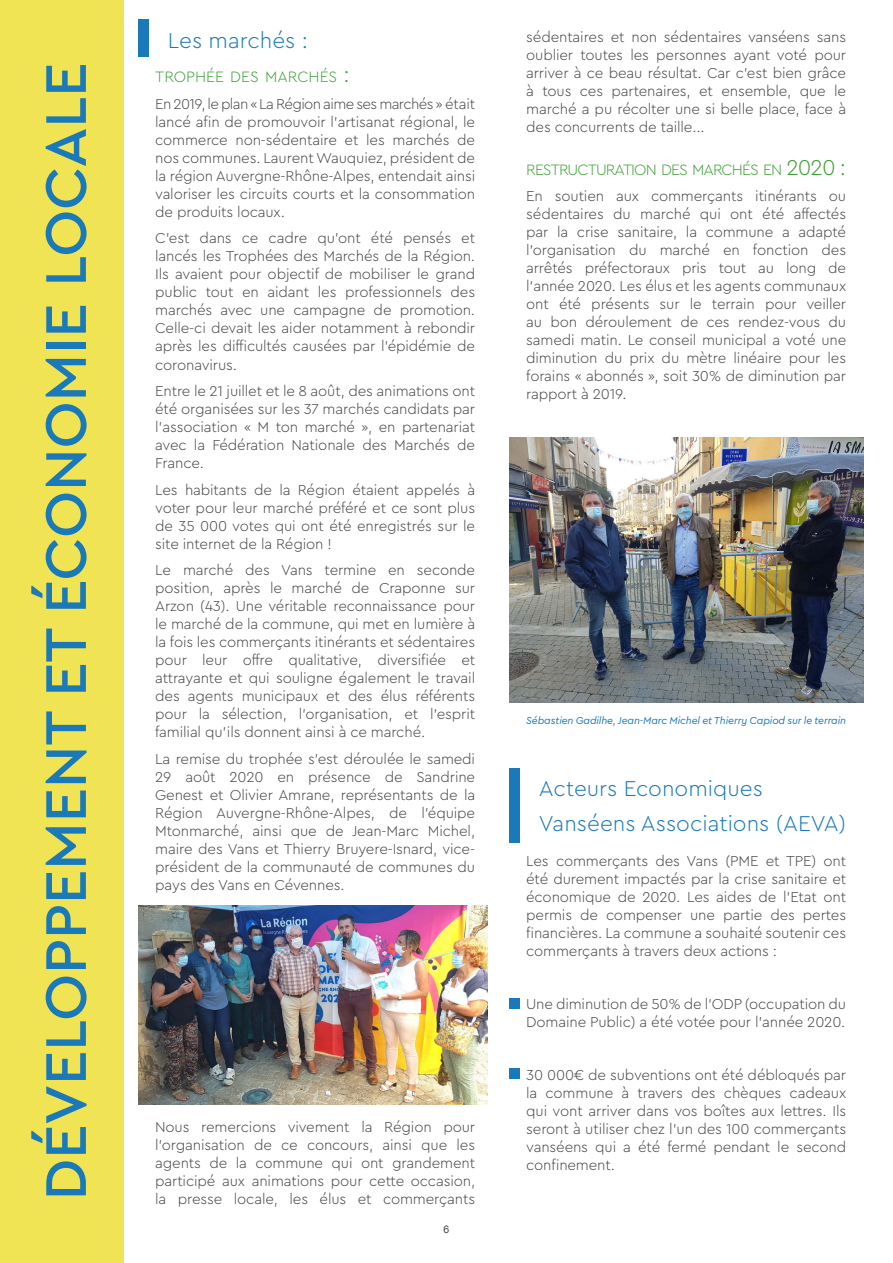
<style>
.page{position:relative;width:893px;height:1263px;background:#fff}
.page>*{position:absolute;margin:0;border:0;box-sizing:border-box;transform-origin:0 0}
.t1{font:500 60px "Cera Pro";color:#1a79b9}
.t2{font:300 22.5px/34.5px "Cera Pro";color:#1a79b9}
.t3{font:300 15.75px "Cera Pro";letter-spacing:-.055em;color:#3e9f36}
.t4{font:300 15.75px "Cera Pro";color:#3e9f36}
.t5{font:300 15px/18px "Cera Pro";letter-spacing:-.01em;color:#454545;text-align:justify}
.t6{font:italic 10.5px "Cera Pro";letter-spacing:-.01em;color:#1a79b9}
.t7{font:10.5px "Arial";color:#454545}
.s1{font-size:22.5px}
</style>
<div class="page">
<div style="left:0;top:0;width:123px;height:1263px;background:#f0e354"></div>
<img style="left:138px;top:906px;width:350px;height:199px">
<img style="left:509px;top:437px;width:354px;height:266px">
<div style="left:509px;top:998px;width:11px;height:11px;background:#1a79b9"></div>
<div style="left:509px;top:1069px;width:11px;height:10px;background:#1a79b9"></div>
<div style="left:138px;top:20px;width:11px;height:37px;background:#1a79b9"></div>
<div style="left:509px;top:768px;width:11px;height:75px;background:#1a79b9"></div>
<h1 class="t1" style="left:26px;top:1200px;width:1139px;rotate:-90deg">DÉVELOPPEMENT ET ÉCONOMIE LOCALE</h1>
<h2 class="t2" style="left:168px;top:22px;width:142px">Les marchés :</h2>
<p class="t4" style="left:155px;top:67px;width:196px">TROPHÉE DES MARCHÉS <span class="s1">:</span></p>
<p class="t5" style="left:155px;top:94px;width:322px">En 2019, le plan « La Région aime ses marchés » était lancé afin de promouvoir l’artisanat régional, le commerce non-sédentaire et les marchés de nos communes. Laurent Wauquiez, président de la région Auvergne-Rhône-Alpes, entendait ainsi valoriser les circuits courts et la consommation de produits locaux.</p>
<p class="t5" style="left:155px;top:229px;width:321px">C’est dans ce cadre qu’ont été pensés et lancés les Trophées des Marchés de la Région.<br>Ils avaient pour objectif de mobiliser le grand public tout en aidant les professionnels des marchés avec une campagne de promotion.<br>Celle-ci devait les aider notamment à rebondir après les difficultés causées par l’épidémie de coronavirus.</p>
<p class="t5" style="left:155px;top:381px;width:322px">Entre le 21 juillet et le 8 août, des animations ont été organisées sur les 37 marchés candidats par l’association « M ton marché », en partenariat avec la Fédération Nationale des Marchés de France.</p>
<p class="t5" style="left:155px;top:480px;width:321px">Les habitants de la Région étaient appelés à voter pour leur marché préféré et ce sont plus de 35 000 votes qui ont été enregistrés sur le site internet de la Région !</p>
<p class="t5" style="left:155px;top:560px;width:321px">Le marché des Vans termine en seconde position, après le marché de Craponne sur Arzon (43). Une véritable reconnaissance pour le marché de la commune, qui met en lumière à la fois les commerçants itinérants et sédentaires pour leur offre qualitative, diversifiée et attrayante et qui souligne également le travail des agents municipaux et des élus référents pour la sélection, l’organisation, et l’esprit familial qu’ils donnent ainsi à ce marché.</p>
<p class="t5" style="left:155px;top:749px;width:321px">La remise du trophée s’est déroulée le samedi 29 août 2020 en présence de Sandrine Genest et Olivier Amrane, représentants de la Région Auvergne-Rhône-Alpes, de l’équipe Mtonmarché, ainsi que de Jean-Marc Michel, maire des Vans et Thierry Bruyere-Isnard, vice&shy;président de la communauté de communes du pays des Vans en Cévennes.</p>
<p class="t5" style="left:155px;top:1117px;width:321px">Nous remercions vivement la Région pour l’organisation de ce concours, ainsi que les agents de la commune qui ont grandement participé aux animations pour cette occasion, la presse locale, les élus et commerçants</p>
<p class="t7" style="left:444px;top:1223px;width:7px">6</p>
<p class="t5" style="left:526px;top:27px;width:321px">sédentaires et non sédentaires vanséens sans oublier toutes les personnes ayant voté pour arriver à ce beau résultat. Car c’est bien grâce à tous ces partenaires, et ensemble, que le marché a pu récolter une si belle place, face à des concurrents de taille...</p>
<p class="t3" style="left:526px;top:159px;width:321px">RESTRUCTURATION DES MARCHÉS EN <span class="s1">2020 :</span></p>
<p class="t5" style="left:526px;top:187px;width:321px">En soutien aux commerçants itinérants ou sédentaires du marché qui ont été affectés par la crise sanitaire, la commune a adapté l’organisation du marché en fonction des arrêtés préfectoraux pris tout au long de l’année 2020. Les élus et les agents communaux ont été présents sur le terrain pour veiller au bon déroulement de ces rendez-vous du samedi matin. Le conseil municipal a voté une diminution du prix du mètre linéaire pour les forains « abonnés », soit 30% de diminution par rapport à 2019.</p>
<p class="t6" style="left:526px;top:714px;width:321px">Sébastien Gadilhe, Jean-Marc Michel et Thierry Capiod sur le terrain</p>
<h2 class="t2" style="left:539px;top:770px;width:309px">Acteurs Economiques<br>Vanséens Associations (AEVA)</h2>
<p class="t5" style="left:526px;top:851px;width:321px">Les commerçants des Vans (PME et TPE) ont été durement impactés par la crise sanitaire et économique de 2020. Les aides de l’Etat ont permis de compenser une partie des pertes financières. La commune a souhaité soutenir ces commerçants à travers deux actions :</p>
<p class="t5" style="left:526px;top:994px;width:321px">Une diminution de 50% de l’ODP (occupation du<br>Domaine Public) a été votée pour l’année 2020.</p>
<p class="t5" style="left:526px;top:1065px;width:321px">30 000€ de subventions ont été débloqués par la commune à travers des chèques cadeaux qui vont arriver dans vos boîtes aux lettres. Ils seront à utiliser chez l’un des 100 commerçants vanséens qui a été fermé pendant le second confinement.</p>
</div>
